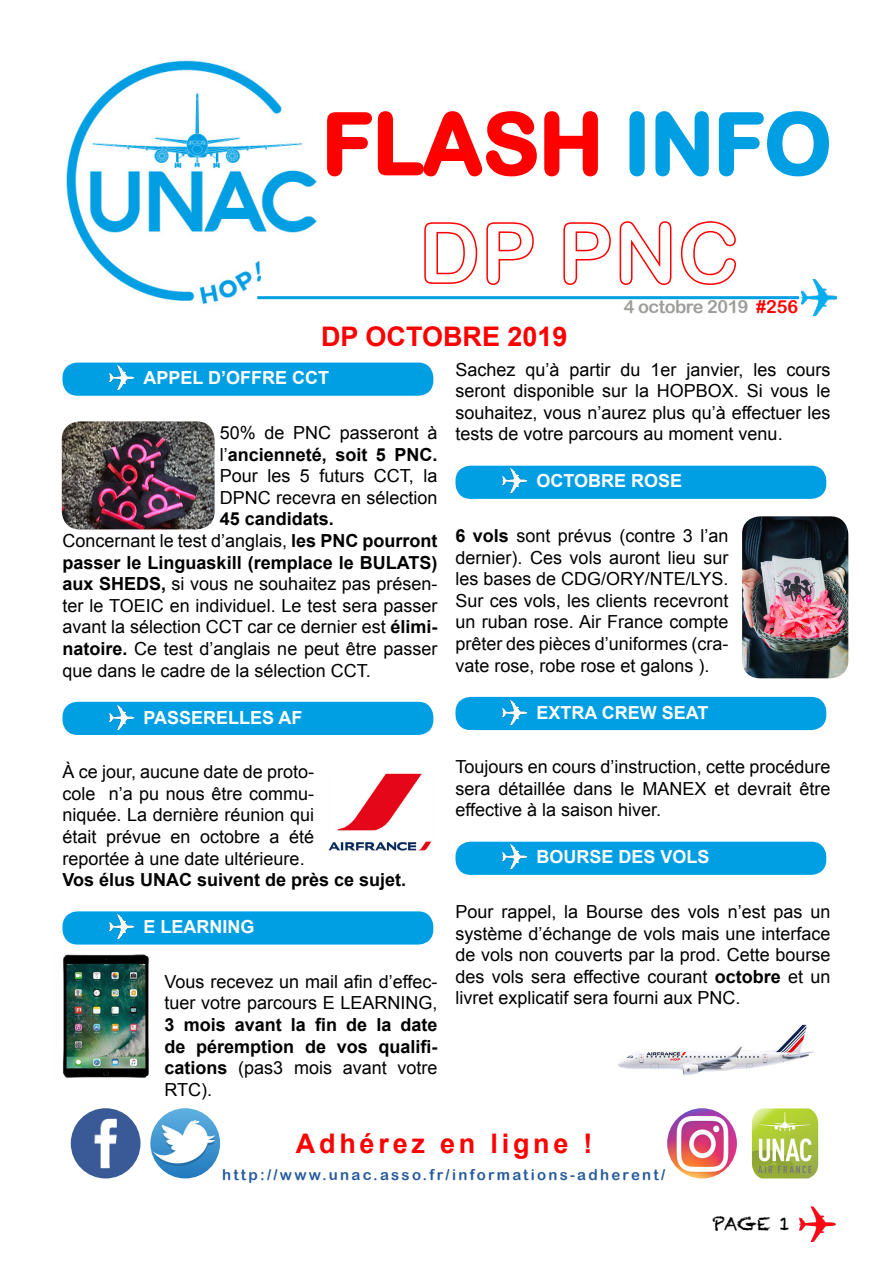
<style>
.page{position:relative;width:893px;height:1263px;background:#fff}
.page>*{position:absolute;margin:0;border:0;box-sizing:border-box;transform-origin:0 0}
.t1{font:84px "Arial Rounded MT Bold";color:#f00}
.t2{font:700 27px "Arial";letter-spacing:.14em;color:#f00}
.t3{font:700 27px "Arial";color:#f00}
.t4{font:18px/21.6px "Arial";color:#000;text-align:justify}
.t5{font:700 18px/21.6px "Arial";color:#000;text-align:justify}
.t6{font:700 18px "Arial";color:#fff}
.t7{font:18px "Arial Rounded MT Bold";letter-spacing:-.025em;color:#9d9d9c}
.t8{font:18px "Chalkduster";color:#000}
.t9{font:15px "Arial Rounded MT Bold";letter-spacing:.15em;color:#275b9b}
.s1{color:#009fe3}
.s2{color:#f00}
.s3{font-weight:700}
.s4{font-weight:400}
</style>
<div class="page">
<img style="left:66px;top:60px;width:265px;height:244px">
<svg style="left:325px;top:109px;width:273px;height:70px"></svg>
<svg style="left:629px;top:111px;width:16px;height:66px"></svg>
<svg style="left:655px;top:111px;width:54px;height:66px"></svg>
<svg style="left:718px;top:111px;width:111px;height:66px"></svg>
<svg style="left:424px;top:222px;width:54px;height:62px"></svg>
<svg style="left:486px;top:222px;width:48px;height:63px"></svg>
<svg style="left:563px;top:222px;width:48px;height:63px"></svg>
<svg style="left:619px;top:221px;width:53px;height:64px"></svg>
<svg style="left:680px;top:221px;width:56px;height:64px"></svg>
<img style="left:801px;top:279px;width:36px;height:36px">
<img style="left:752px;top:1108px;width:66px;height:70px">
<img style="left:667px;top:1108px;width:70px;height:70px;border-radius:35px">
<img style="left:150px;top:1108px;width:70px;height:70px;border-radius:35px">
<img style="left:71px;top:1108px;width:70px;height:70px;border-radius:35px">
<hr style="left:257px;top:296px;width:542px;height:3px;background:#009fe3">
<img style="left:800px;top:1206px;width:36px;height:35px">
<img style="left:742px;top:516px;width:106px;height:162px">
<div style="left:64px;top:364px;width:368px;height:30px;background:#009fe3;border-radius:14px"></div>
<div style="left:63px;top:363px;width:370px;height:33px;border:3px solid #009fe3;border-radius:14px"></div>
<img style="left:110px;top:366px;width:24px;height:24px">
<div style="left:64px;top:703px;width:368px;height:30px;background:#009fe3;border-radius:14px"></div>
<div style="left:63px;top:702px;width:370px;height:33px;border:3px solid #009fe3;border-radius:14px"></div>
<img style="left:110px;top:705px;width:24px;height:24px">
<div style="left:64px;top:913px;width:368px;height:30px;background:#009fe3;border-radius:14px"></div>
<div style="left:63px;top:911px;width:370px;height:33px;border:3px solid #009fe3;border-radius:14px"></div>
<img style="left:110px;top:915px;width:24px;height:24px">
<div style="left:457px;top:467px;width:368px;height:30px;background:#009fe3;border-radius:14px"></div>
<div style="left:455px;top:466px;width:371px;height:33px;border:3px solid #009fe3;border-radius:14px"></div>
<img style="left:503px;top:469px;width:24px;height:24px">
<div style="left:457px;top:698px;width:368px;height:30px;background:#009fe3;border-radius:14px"></div>
<div style="left:455px;top:697px;width:371px;height:33px;border:3px solid #009fe3;border-radius:14px"></div>
<img style="left:503px;top:700px;width:24px;height:24px">
<div style="left:457px;top:843px;width:368px;height:30px;background:#009fe3;border-radius:14px"></div>
<div style="left:455px;top:842px;width:371px;height:33px;border:3px solid #009fe3;border-radius:14px"></div>
<img style="left:503px;top:845px;width:24px;height:24px">
<img style="left:62px;top:421px;width:153px;height:108px">
<img style="left:62px;top:954px;width:87px;height:124px">
<img style="left:328px;top:773px;width:104px;height:78px">
<img style="left:617px;top:1024px;width:197px;height:51px">
<h1 class="t1" style="left:322px;top:94px;width:511px">FLASH <span class="s1">INFO</span></h1>
<h2 class="t3" style="left:321px;top:319px;width:248px">DP OCTOBRE 2019</h2>
<p class="t7" style="left:624px;top:296px;width:176px">4 octobre 2019 <span class="s2">#256</span></p>
<p class="t6" style="left:143px;top:366px;width:187px">APPEL D’OFFRE CCT</p>
<p class="t4" style="left:220px;top:422px;width:219px">50% de PNC passeront à l’<span class="s3">ancienneté, soit 5 PNC.<br></span>Pour les 5 futurs CCT, la DPNC recevra en sélection</p>
<p class="t4" style="left:63px;top:508px;width:376px;text-align:left;text-indent:157px"><span class="s3">45 candidats.<br></span>Concernant le test d’anglais, <span class="s3">les PNC pourront passer le Linguaskill (remplace le BULATS) aux SHEDS,</span> si vous ne souhaitez pas présen&shy;ter le TOEIC en individuel. Le test sera passer avant la sélection CCT car ce dernier est <span class="s3">élimi&shy;natoire.</span> Ce test d’anglais ne peut être passer que dans le cadre de la sélection CCT.</p>
<p class="t6" style="left:143px;top:705px;width:161px">PASSERELLES AF</p>
<p class="t4" style="left:63px;top:761px;width:253px">À ce jour, aucune date de proto&shy;cole n’a pu nous être commu&shy;niquée. La dernière réunion qui était prévue en octobre a été reportée à une date ultérieure.</p>
<p class="t5" style="left:63px;top:870px;width:345px">Vos élus UNAC suivent de près ce sujet.</p>
<p class="t6" style="left:143px;top:915px;width:113px">E LEARNING</p>
<p class="t4" style="left:165px;top:971px;width:274px">Vous recevez un mail afin d’effec&shy;tuer votre parcours E LEARNING,</p>
<p class="t5" style="left:165px;top:1014px;width:274px">3 mois avant la fin de la date de péremption de vos qualifi&shy;cations <span class="s4">(pas3 mois avant votre RTC).</span></p>
<p class="t4" style="left:455px;top:359px;width:376px">Sachez qu’à partir du 1er janvier, les cours seront disponible sur la HOPBOX. Si vous le souhaitez, vous n’aurez plus qu’à effectuer les tests de votre parcours au moment venu.</p>
<p class="t6" style="left:536px;top:469px;width:147px">OCTOBRE ROSE</p>
<p class="t4" style="left:455px;top:525px;width:274px"><span class="s3">6 vols</span> sont prévus (contre 3 l’an dernier). Ces vols auront lieu sur les bases de CDG/ORY/NTE/LYS.<br>Sur ces vols, les clients recevront un ruban rose. Air France compte prêter des pièces d’uniformes (cra&shy;vate rose, robe rose et galons ).</p>
<p class="t6" style="left:536px;top:700px;width:174px">EXTRA CREW SEAT</p>
<p class="t4" style="left:455px;top:756px;width:376px">Toujours en cours d’instruction, cette procédure sera détaillée dans le MANEX et devrait être effective à la saison hiver.</p>
<p class="t6" style="left:536px;top:845px;width:175px">BOURSE DES VOLS</p>
<p class="t4" style="left:455px;top:901px;width:376px">Pour rappel, la Bourse des vols n’est pas un système d’échange de vols mais une interface de vols non couverts par la prod. Cette bourse des vols sera effective courant <span class="s3">octobre</span> et un livret explicatif sera fourni aux PNC.</p>
<h2 class="t2" style="left:296px;top:1126px;width:298px">Adhérez en ligne !</h2>
<p class="t9" style="left:222px;top:1166px;width:445px">http://www.unac.asso.fr/informations-adherent/</p>
<p class="t8" style="left:712px;top:1213px;width:79px">PAGE 1</p>
</div>
